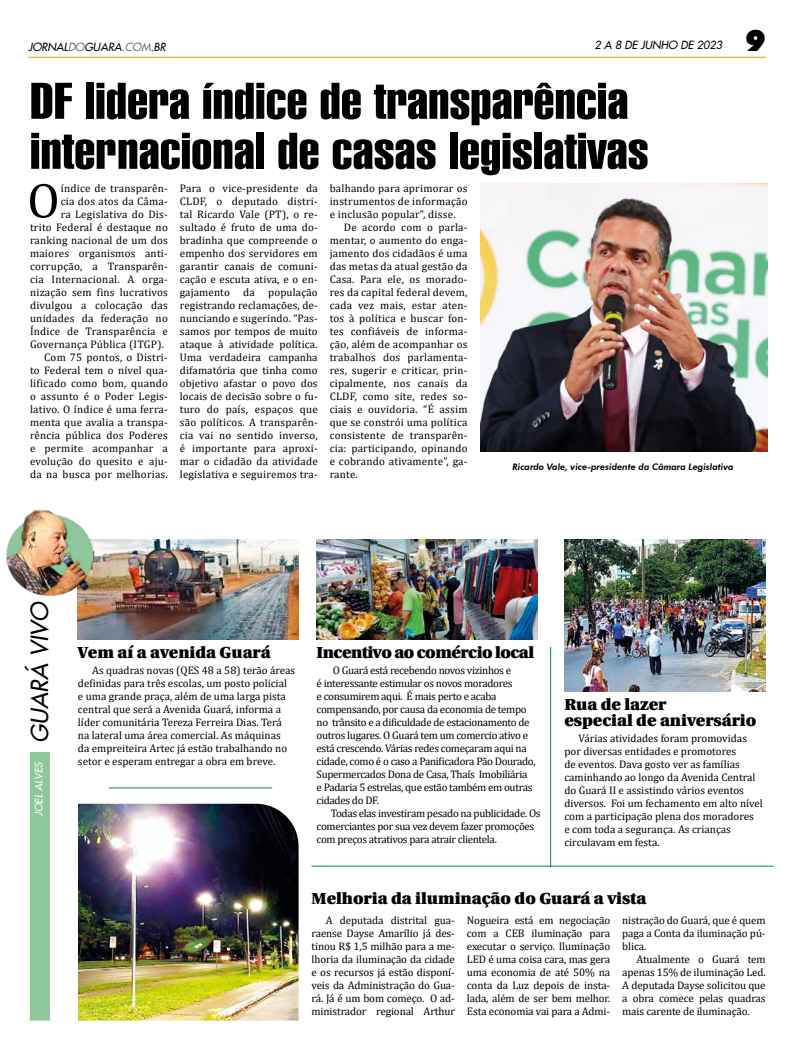
<style>
.page{position:relative;width:794px;height:1049px;background:#fff}
.page>*{position:absolute;margin:0;border:0;box-sizing:border-box;transform-origin:0 0}
.t1{font:50px/50px "Swiss 911 BT Extra Compressed";color:#000;scale:1.25 1}
.t2{font:50px "Cambria";color:#000}
.t3{font:900 29.6px "Futura BT";color:#000}
.t4{font:italic 23px "Futura 2";color:#000}
.t5{font:900 16px/16px "Utopia";color:#000}
.t6{font:900 16px "Utopia";letter-spacing:-.03em;color:#000}
.t7{font:11px/13px "Cambria";color:#000;text-align:justify}
.t8{font:11px/13px "Cambria";letter-spacing:-.03em;color:#000}
.t9{font:11px "Cambria";letter-spacing:.02em;color:#000}
.t10{font:italic 11px "Futura 2";color:#000}
.t11{font:italic 10px "Futura 2";color:#fff}
.t12{font:italic 800 9px "Futura BT";color:#000}
.s1{color:#706f6f}
</style>
<div class="page">
<hr style="left:28px;top:57px;width:737px;height:1px;background:#f39200">
<img style="left:78px;top:539px;width:220px;height:101px">
<img style="left:6px;top:509px;width:93px;height:91px">
<div style="left:30px;top:752px;width:20px;height:268px;background:#8ec89a"></div>
<img style="left:480px;top:183px;width:287px;height:269px">
<img style="left:316px;top:539px;width:221px;height:101px">
<img style="left:564px;top:539px;width:201px;height:152px">
<img style="left:78px;top:804px;width:220px;height:216px">
<hr style="left:311px;top:865px;width:462px;height:1px;background:#008654">
<hr style="left:550px;top:647px;width:1px;height:220px;background:#008654">
<hr style="left:109px;top:787px;width:163px;height:1px;background:#008654">
<p class="t10" style="left:28px;top:39px;width:139px">JORNAL<span class="s1">DO</span>GUARA<span class="s1">.COM</span>.BR</p>
<p class="t10" style="left:594px;top:37px;width:129px">2 A 8 DE JUNHO DE 2023</p>
<h2 class="t3" style="left:745px;top:22px;width:22px">9</h2>
<h1 class="t1" style="left:30px;top:77px;width:496px">DF lidera índice de transparência internacional de casas legislativas</h1>
<h1 class="t2" style="left:27px;top:171px;width:34px">O</h1>
<p class="t9" style="left:61px;top:181px;width:109px">índice de transparên-</p>
<p class="t7" style="left:180px;top:181px;width:139px">Para o vice-presidente da CLDF, o deputado distri&shy;tal Ricardo Vale (PT), o re&shy;sultado é fruto de uma do&shy;bradinha que compreende o empenho dos servidores em garantir canais de comuni&shy;cação e escuta ativa, e o en&shy;gajamento da população registrando reclamações, de&shy;nunciando e sugerindo. “Pas&shy;samos por tempos de muito ataque à atividade política.<br>Uma verdadeira campanha difamatória que tinha como objetivo afastar o povo dos locais de decisão sobre o fu&shy;turo do país, espaços que são políticos. A transparên&shy;cia vai no sentido inverso, é importante para aproxi&shy;mar o cidadão da atividade legislativa e seguiremos tra-</p>
<p class="t7" style="left:330px;top:181px;width:139px">balhando para aprimorar os instrumentos de informação e inclusão popular”, disse.</p>
<p class="t9" style="left:61px;top:194px;width:108px">cia dos atos da Câma-</p>
<p class="t9" style="left:61px;top:207px;width:109px">ra Legislativa do Dis-</p>
<p class="t9" style="left:30px;top:220px;width:139px">trito Federal é destaque no</p>
<p class="t9" style="left:30px;top:233px;width:139px">ranking nacional de um dos</p>
<p class="t9" style="left:30px;top:246px;width:139px">maiores organismos anti-</p>
<p class="t9" style="left:30px;top:259px;width:139px">corrupção, a Transparên-</p>
<p class="t9" style="left:30px;top:272px;width:139px">cia Internacional. A orga-</p>
<p class="t9" style="left:30px;top:285px;width:139px">nização sem fins lucrativos</p>
<p class="t9" style="left:30px;top:298px;width:139px">divulgou a colocação das</p>
<p class="t9" style="left:30px;top:311px;width:139px">unidades da federação no</p>
<p class="t9" style="left:30px;top:324px;width:139px">Índice de Transparência e</p>
<p class="t9" style="left:30px;top:337px;width:136px">Governança Pública (ITGP).</p>
<p class="t9" style="left:44px;top:350px;width:125px">Com 75 pontos, o Distri-</p>
<p class="t9" style="left:30px;top:363px;width:139px">to Federal tem o nível qua-</p>
<p class="t9" style="left:30px;top:376px;width:139px">lificado como bom, quando</p>
<p class="t9" style="left:30px;top:389px;width:139px">o assunto é o Poder Legis-</p>
<p class="t9" style="left:30px;top:402px;width:139px">lativo. O índice é uma ferra-</p>
<p class="t9" style="left:30px;top:415px;width:139px">menta que avalia a transpa-</p>
<p class="t9" style="left:30px;top:428px;width:139px">rência pública dos Poderes</p>
<p class="t9" style="left:30px;top:441px;width:139px">e permite acompanhar a</p>
<p class="t9" style="left:30px;top:454px;width:139px">evolução do quesito e aju-</p>
<p class="t9" style="left:30px;top:467px;width:139px">da na busca por melhorias.</p>
<p class="t7" style="left:330px;top:220px;width:139px;text-indent:14px">De acordo com o parla&shy;mentar, o aumento do enga&shy;jamento dos cidadãos é uma das metas da atual gestão da Casa. Para ele, os morado&shy;res da capital federal devem, cada vez mais, estar aten&shy;tos à política e buscar fon&shy;tes confiáveis de informa&shy;ção, além de acompanhar os trabalhos dos parlamenta&shy;res, sugerir e criticar, prin&shy;cipalmente, nos canais da CLDF, como site, redes so&shy;ciais e ouvidoria. “É assim que se constrói uma política consistente de transparên&shy;cia: participando, opinando e cobrando ativamente”, ga&shy;rante.</p>
<p class="t12" style="left:512px;top:461px;width:222px">Ricardo Vale, vice-presidente da Câmara Legislativa</p>
<h3 class="t4" style="left:24px;top:743px;width:143px;rotate:-90deg">GUARÁ VIVO</h3>
<p class="t11" style="left:32px;top:816px;width:56px;rotate:-90deg">JOEL ALVES</p>
<h3 class="t5" style="left:78px;top:645px;width:194px">Vem aí a avenida Guará</h3>
<p class="t7" style="left:78px;top:664px;width:219px;text-align:left;text-indent:14px">As quadras novas (QES 48 a 58) terão áreas definidas para três escolas, um posto policial<br>e uma grande praça, além de uma larga pista central que será a Avenida Guará, informa a líder comunitária Tereza Ferreira Dias. Terá na lateral uma área comercial. As máquinas<br>da empreiteira Artec já estão trabalhando no setor e esperam entregar a obra em breve.</p>
<h3 class="t6" style="left:316px;top:644px;width:219px">Incentivo ao comércio local</h3>
<p class="t8" style="left:316px;top:664px;width:220px;text-indent:16px">O Guará está recebendo novos vizinhos e<br>é interessante estimular os novos moradores<br>e consumirem aqui. É mais perto e acaba compensando, por causa da economia de tempo no trânsito e a dificuldade de estacionamento de outros lugares. O Guará tem um comercio ativo e está crescendo. Várias redes começaram aqui na cidade, como é o caso a Panificadora Pão Dourado, Supermercados Dona de Casa, Thaís Imobiliária e Padaria 5 estrelas, que estão também em outras cidades do DF.</p>
<p class="t8" style="left:316px;top:807px;width:225px;text-indent:14px">Todas elas investiram pesado na publicidade. Os comerciantes por sua vez devem fazer promoções com preços atrativos para atrair clientela.</p>
<h3 class="t5" style="left:564px;top:696px;width:193px">Rua de lazer<br>especial de aniversário</h3>
<p class="t7" style="left:564px;top:731px;width:200px;text-align:left;text-indent:14px">Várias atividades foram promovidas por diversas entidades e promotores<br>de eventos. Dava gosto ver as famílias caminhando ao longo da Avenida Central do Guará II e assistindo vários eventos diversos. Foi um fechamento em alto nível com a participação plena dos moradores<br>e com toda a segurança. As crianças circulavam em festa.</p>
<h3 class="t5" style="left:311px;top:890px;width:336px">Melhoria da iluminação do Guará a vista</h3>
<p class="t7" style="left:311px;top:914px;width:145px;text-indent:14px">A deputada distrital gua&shy;raense Dayse Amarílio já des&shy;tinou R$ 1,5 milhão para a me&shy;lhoria da iluminação da cidade e os recursos já estão disponí&shy;veis da Administração do Gua&shy;rá. Já é um bom começo. O ad&shy;ministrador regional Arthur</p>
<p class="t7" style="left:467px;top:914px;width:145px">Nogueira está em negociação com a CEB iluminação para executar o serviço. Iluminação LED é uma coisa cara, mas gera uma economia de até 50% na conta da Luz depois de insta&shy;lada, além de ser bem melhor.<br>Esta economia vai para a Admi-</p>
<p class="t7" style="left:622px;top:914px;width:145px">nistração do Guará, que é quem paga a Conta da iluminação pú&shy;blica.</p>
<p class="t7" style="left:622px;top:953px;width:145px;text-indent:14px">Atualmente o Guará tem apenas 15% de iluminação Led.<br>A deputada Dayse solicitou que a obra comece pelas quadras mais carente de iluminação.</p>
</div>
